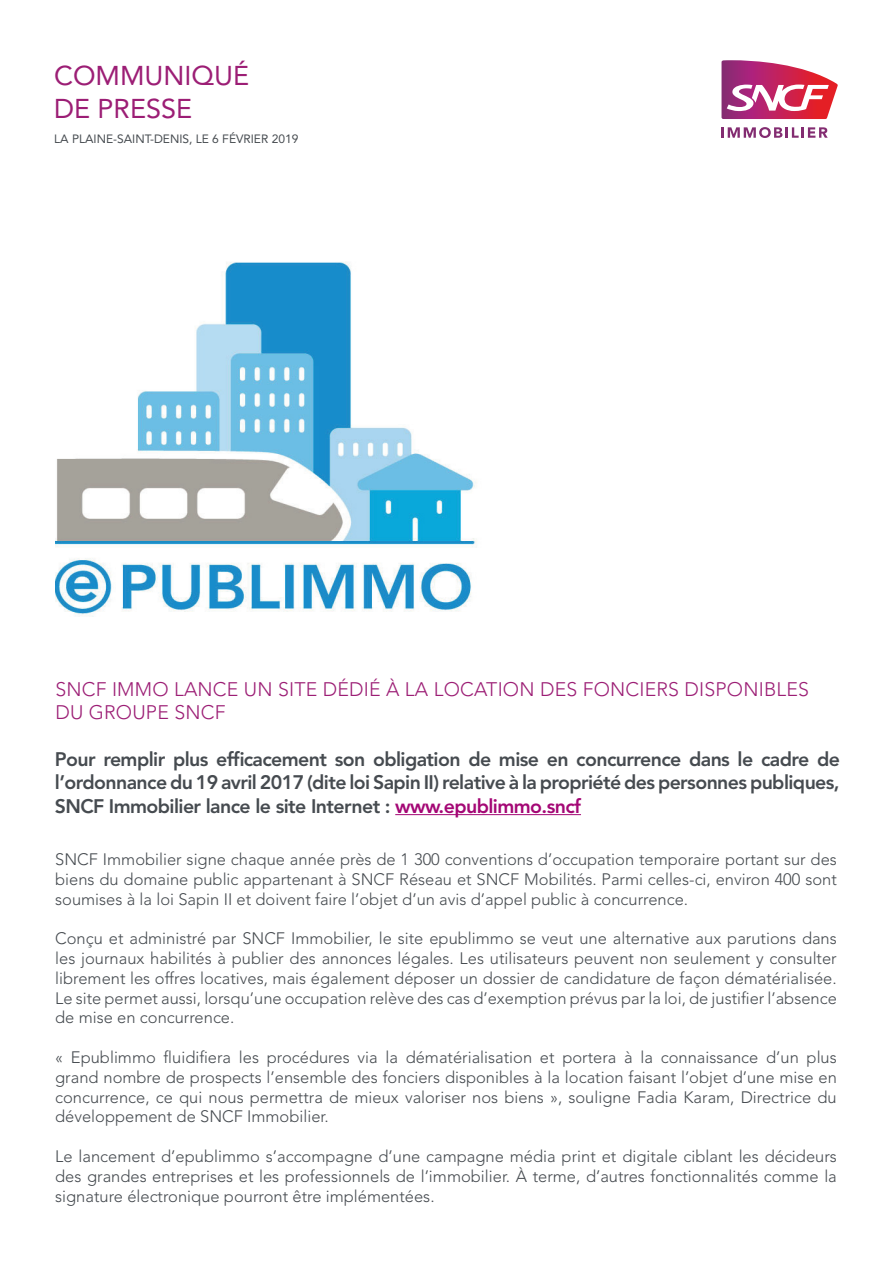
<style>
.page{position:relative;width:893px;height:1263px;background:#fff}
.page>*{position:absolute;margin:0;border:0;box-sizing:border-box;transform-origin:0 0}
.t1{font:27px/32.4px "Avenir LT Std";color:#9c1e75}
.t2{font:800 19.5px/23.4px "Avenir LT Std";letter-spacing:-.03em;color:#464b50;text-align:justify}
.t3{font:300 19.5px/23.4px "Avenir LT Std";letter-spacing:.01em;color:#9c1e75}
.t4{font:300 16.5px/19.8px "Avenir LT Std";color:#464b50;text-align:justify}
.t5{font:12px "Avenir LT Std";color:#464b50}
.s1{color:#a40775}
</style>
<div class="page">
<hr style="left:395px;top:814px;width:186px;height:1px;background:#a40775">
<svg style="left:721px;top:60px;width:117px;height:59px"></svg>
<svg style="left:721px;top:127px;width:107px;height:11px"></svg>
<img style="left:55px;top:261px;width:422px;height:356px">
<h1 class="t1" style="left:54px;top:60px;width:197px">COMMUNIQUÉ<br>DE PRESSE</h1>
<p class="t5" style="left:54px;top:132px;width:246px">LA PLAINE-SAINT-DENIS, LE 6 FÉVRIER 2019</p>
<p class="t3" style="left:55px;top:677px;width:755px">SNCF IMMO LANCE UN SITE DÉDIÉ À LA LOCATION DES FONCIERS DISPONIBLES<br>DU GROUPE SNCF</p>
<p class="t2" style="left:55px;top:747px;width:786px">Pour remplir plus efficacement son obligation de mise en concurrence dans le cadre de l’ordonnance du 19 avril 2017 (dite loi Sapin II) relative à la propriété des personnes publiques, SNCF Immobilier lance le site Internet : <span class="s1">www.epublimmo.sncf</span></p>
<p class="t4" style="left:55px;top:849px;width:783px">SNCF Immobilier signe chaque année près de 1 300 conventions d’occupation temporaire portant sur des biens du domaine public appartenant à SNCF Réseau et SNCF Mobilités. Parmi celles-ci, environ 400 sont soumises à la loi Sapin II et doivent faire l’objet d’un avis d’appel public à concurrence.</p>
<p class="t4" style="left:55px;top:928px;width:783px">Conçu et administré par SNCF Immobilier, le site epublimmo se veut une alternative aux parutions dans les journaux habilités à publier des annonces légales. Les utilisateurs peuvent non seulement y consulter librement les offres locatives, mais également déposer un dossier de candidature de façon dématérialisée.<br>Le site permet aussi, lorsqu’une occupation relève des cas d’exemption prévus par la loi, de justifier l’absence de mise en concurrence.</p>
<p class="t4" style="left:55px;top:1047px;width:783px">« Epublimmo fluidifiera les procédures via la dématérialisation et portera à la connaissance d’un plus grand nombre de prospects l’ensemble des fonciers disponibles à la location faisant l’objet d’une mise en concurrence, ce qui nous permettra de mieux valoriser nos biens », souligne Fadia Karam, Directrice du développement de SNCF Immobilier.</p>
<p class="t4" style="left:55px;top:1146px;width:783px">Le lancement d’epublimmo s’accompagne d’une campagne média print et digitale ciblant les décideurs des grandes entreprises et les professionnels de l’immobilier. À terme, d’autres fonctionnalités comme la signature électronique pourront être implémentées.</p>
</div>
